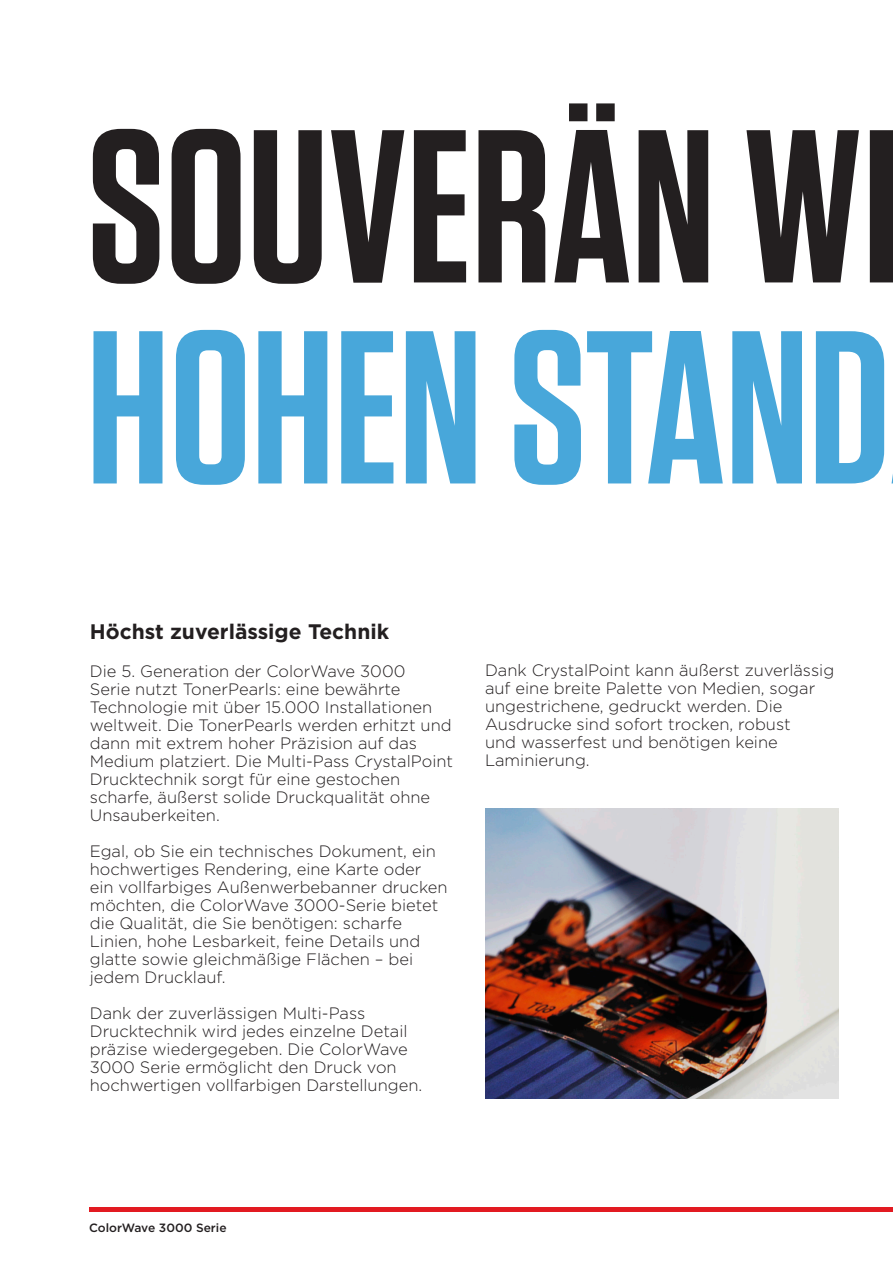
<style>
.page{position:relative;width:893px;height:1263px;background:#fff}
.page>*{position:absolute;margin:0;border:0;box-sizing:border-box;transform-origin:0 0}
.t1{font:600 217.5px/201px "Tungsten";color:#48a7da}
.t2{font:700 21px "Gotham";color:#231f20}
.t3{font:300 16.5px/18px "Gotham";color:#231f20}
.t4{font:500 12px "Gotham";color:#231f20}
.s1{color:#231f20}
</style>
<div class="page">
<img style="left:485px;top:808px;width:354px;height:291px">
<div style="left:90px;top:1207px;width:803px;height:5px;background:#e21a21"></div>
<p class="t1" style="left:87px;top:111px;width:806px"><span class="s1">SOUVERÄN W<br></span>HOHEN STAND</p>
<p class="t2" style="left:90px;top:618px;width:301px">Höchst zuverlässige Technik</p>
<p class="t3" style="left:90px;top:662px;width:365px">Die 5. Generation der ColorWave 3000<br>Serie nutzt TonerPearls: eine bewährte Technologie mit über 15.000 Installationen weltweit. Die TonerPearls werden erhitzt und dann mit extrem hoher Präzision auf das Medium platziert. Die Multi-Pass CrystalPoint Drucktechnik sorgt für eine gestochen scharfe, äußerst solide Druckqualität ohne Unsauberkeiten.</p>
<p class="t3" style="left:90px;top:842px;width:359px">Egal, ob Sie ein technisches Dokument, ein hochwertiges Rendering, eine Karte oder ein vollfarbiges Außenwerbebanner drucken möchten, die ColorWave 3000-Serie bietet die Qualität, die Sie benötigen: scharfe Linien, hohe Lesbarkeit, feine Details und glatte sowie gleichmäßige Flächen – bei jedem Drucklauf.</p>
<p class="t3" style="left:90px;top:1004px;width:334px">Dank der zuverlässigen Multi-Pass Drucktechnik wird jedes einzelne Detail präzise wiedergegeben. Die ColorWave 3000 Serie ermöglicht den Druck von hochwertigen vollfarbigen Darstellungen.</p>
<p class="t3" style="left:485px;top:661px;width:351px">Dank CrystalPoint kann äußerst zuverlässig auf eine breite Palette von Medien, sogar ungestrichene, gedruckt werden. Die Ausdrucke sind sofort trocken, robust<br>und wasserfest und benötigen keine Laminierung.</p>
<p class="t4" style="left:89px;top:1220px;width:139px">ColorWave 3000 Serie</p>
</div>
